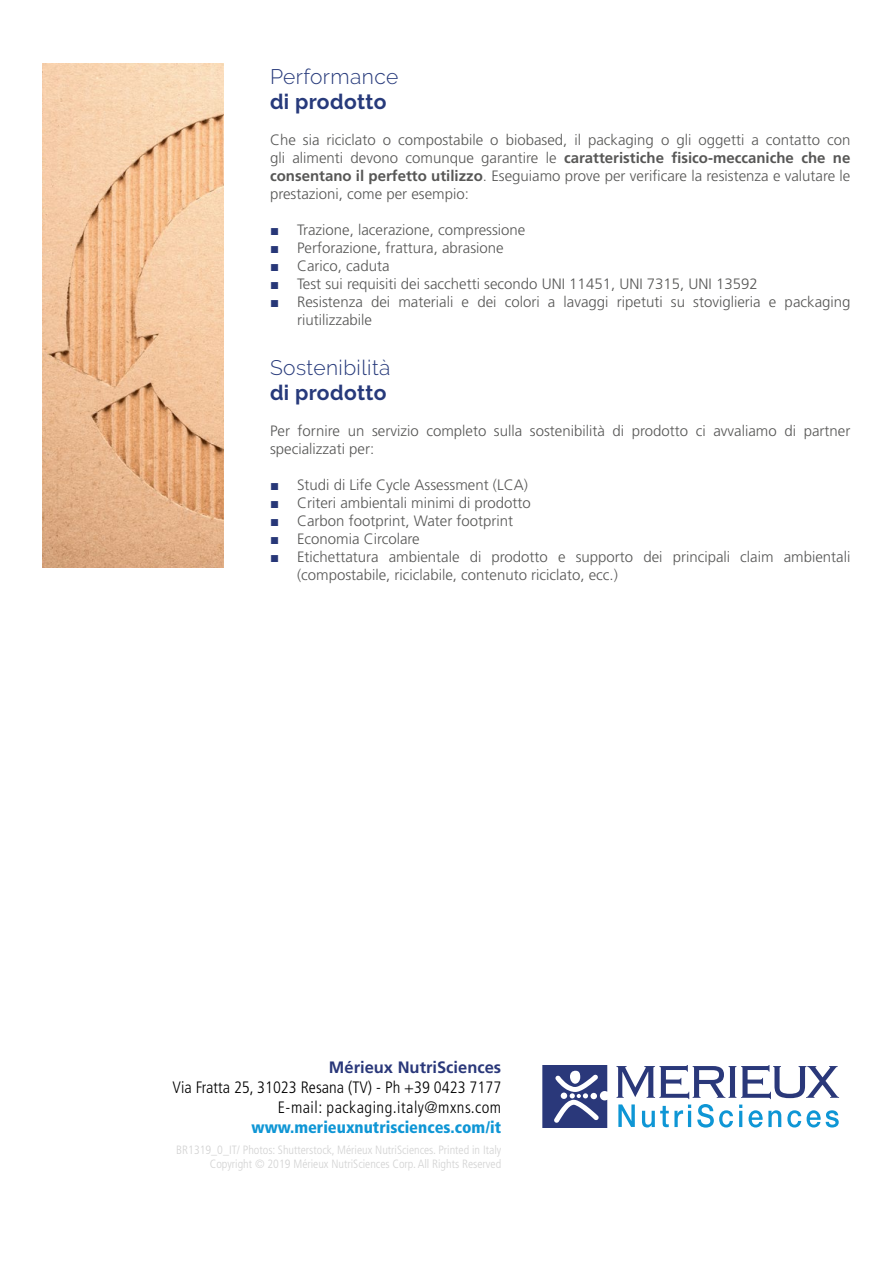
<style>
.page{position:relative;width:893px;height:1263px;background:#fff}
.page>*{position:absolute;margin:0;border:0;box-sizing:border-box;transform-origin:0 0}
.t1{font:300 21px "Raleway";letter-spacing:.02em;color:#273a7b}
.t2{font:700 21px "Raleway";letter-spacing:.02em;color:#273a7b}
.t3{font:300 condensed 16.5px/19.8px "Frutiger LT Std";color:#000;text-align:right}
.t4{font:900 condensed 16.5px "Frutiger LT Std";color:#0f96d5}
.t5{font:700 16.5px "Frutiger LT Std";color:#2a387a}
.t6{font:300 15px/18px "Frutiger LT Std";color:#575756}
.t7{font:300 condensed 12px/14.4px "Frutiger LT Std";color:#d2d2d2;text-align:right}
.s1{font-weight:700}
.s2{font-family:"Arial";font-weight:400;color:#273778}
</style>
<div class="page">
<img style="left:43px;top:64px;width:181px;height:504px">
<svg style="left:616px;top:1065px;width:223px;height:62px"></svg>
<svg style="left:542px;top:1065px;width:65px;height:63px"></svg>
<h1 class="t1" style="left:270px;top:64px;width:130px">Performance</h1>
<h1 class="t2" style="left:270px;top:89px;width:118px">di prodotto</h1>
<p class="t6" style="left:270px;top:131px;width:582px;text-align:justify">Che sia riciclato o compostabile o biobased, il packaging o gli oggetti a contatto con gli alimenti devono comunque garantire le <span class="s1">caratteristiche fisico-meccaniche che ne consentano il perfetto utilizzo</span>. Eseguiamo prove per verificare la resistenza e valutare le prestazioni, come per esempio:</p>
<p class="t6" style="left:270px;top:221px;width:257px"><span class="s2">■</span> Trazione, lacerazione, compressione</p>
<p class="t6" style="left:270px;top:239px;width:235px"><span class="s2">■</span> Perforazione, frattura, abrasione</p>
<p class="t6" style="left:270px;top:257px;width:121px"><span class="s2">■</span> Carico, caduta</p>
<p class="t6" style="left:270px;top:275px;width:489px"><span class="s2">■</span> Test sui requisiti dei sacchetti secondo UNI 11451, UNI 7315, UNI 13592</p>
<p class="t6" style="left:297px;top:293px;width:555px;text-indent:-27px"><span class="s2">■</span> Resistenza dei materiali e dei colori a lavaggi ripetuti su stoviglieria e packaging riutilizzabile</p>
<h1 class="t1" style="left:270px;top:355px;width:122px">Sostenibilità</h1>
<h1 class="t2" style="left:270px;top:381px;width:118px">di prodotto</h1>
<p class="t6" style="left:270px;top:422px;width:582px">Per fornire un servizio completo sulla sostenibilità di prodotto ci avvaliamo di partner specializzati per:</p>
<p class="t6" style="left:270px;top:476px;width:259px"><span class="s2">■</span> Studi di Life Cycle Assessment (LCA)</p>
<p class="t6" style="left:270px;top:494px;width:262px"><span class="s2">■</span> Criteri ambientali minimi di prodotto</p>
<p class="t6" style="left:270px;top:512px;width:245px"><span class="s2">■</span> Carbon footprint, Water footprint</p>
<p class="t6" style="left:270px;top:530px;width:151px"><span class="s2">■</span> Economia Circolare</p>
<p class="t6" style="left:297px;top:548px;width:555px;text-indent:-27px"><span class="s2">■</span> Etichettatura ambientale di prodotto e supporto dei principali claim ambientali (compostabile, riciclabile, contenuto riciclato, ecc.)</p>
<p class="t5" style="left:329px;top:1058px;width:174px">Mérieux NutriSciences</p>
<p class="t3" style="left:173px;top:1078px;width:330px">Via Fratta 25, 31023 Resana (TV) - Ph +39 0423 7177<br>E-mail: packaging.italy@mxns.com</p>
<p class="t4" style="left:252px;top:1117px;width:251px">www.merieuxnutrisciences.com/it</p>
<p class="t7" style="left:176px;top:1142px;width:327px">BR1319_0_IT/ Photos: Shutterstock, Mérieux NutriSciences. Printed in Italy<br>Copyright © 2019 Mérieux NutriSciences Corp. All Rights Reserved</p>
</div>
